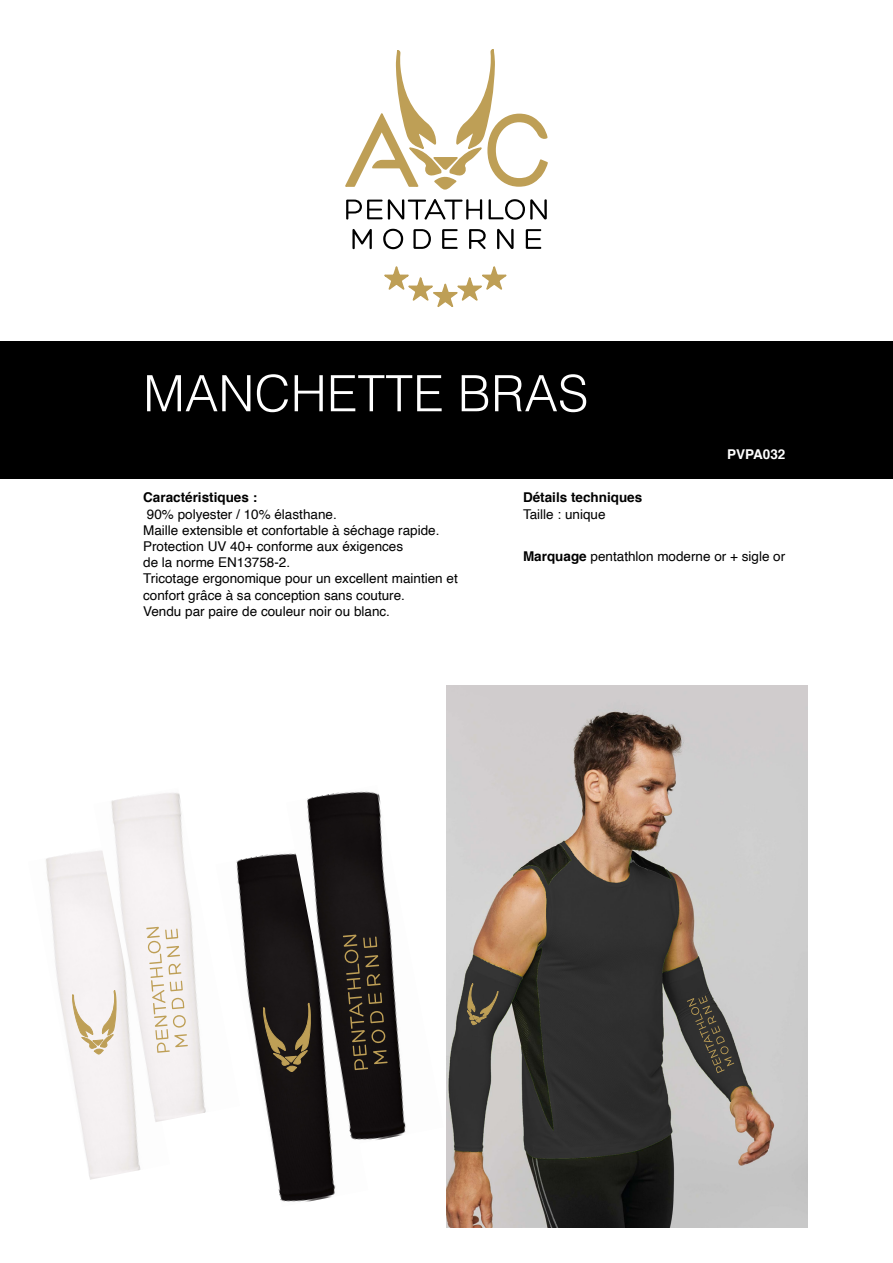
<style>
.page{position:relative;width:893px;height:1263px;background:#fff}
.page>*{position:absolute;margin:0;border:0;box-sizing:border-box;transform-origin:0 0}
.t1{font:300 50.1px "Helvetica";color:#fff}
.t2{font:13.5px/16.2px "Helvetica";color:#000}
.t3{font:700 13.5px "Helvetica";color:#000}
.t4{font:700 13.5px "Helvetica";color:#fff}
.s1{font-weight:700}
</style>
<div class="page">
<div style="left:0;top:341px;width:893px;height:137px;background:#000"></div>
<svg style="left:384px;top:266px;width:123px;height:41px"></svg>
<svg style="left:346px;top:199px;width:136px;height:21px"></svg>
<svg style="left:489px;top:199px;width:58px;height:21px"></svg>
<svg style="left:352px;top:229px;width:20px;height:21px"></svg>
<svg style="left:383px;top:229px;width:20px;height:20px"></svg>
<svg style="left:413px;top:229px;width:18px;height:20px"></svg>
<svg style="left:442px;top:229px;width:16px;height:20px"></svg>
<svg style="left:469px;top:229px;width:17px;height:21px"></svg>
<svg style="left:497px;top:228px;width:17px;height:22px"></svg>
<svg style="left:526px;top:229px;width:16px;height:20px"></svg>
<svg style="left:345px;top:49px;width:203px;height:141px"></svg>
<img style="left:240px;top:853px;width:96px;height:349px">
<img style="left:286px;top:791px;width:120px;height:354px">
<svg style="left:343px;top:934px;width:45px;height:136px;background:#2f271d"></svg>
<svg style="left:263px;top:994px;width:48px;height:78px;background:#3d3323"></svg>
<img style="left:46px;top:851px;width:95px;height:329px">
<img style="left:93px;top:793px;width:147px;height:329px">
<svg style="left:146px;top:927px;width:42px;height:126px"></svg>
<svg style="left:72px;top:985px;width:44px;height:70px"></svg>
<img style="left:447px;top:686px;width:361px;height:541px">
<svg style="left:687px;top:995px;width:47px;height:78px;background:#595650"></svg>
<svg style="left:467px;top:982px;width:31px;height:43px"></svg>
<h1 class="t1" style="left:143px;top:351px;width:447px">MANCHETTE BRAS</h1>
<p class="t4" style="left:727px;top:444px;width:60px">PVPA032</p>
<p class="t3" style="left:143px;top:487px;width:116px">Caractéristiques :</p>
<p class="t2" style="left:143px;top:506px;width:316px">90% polyester / 10% élasthane.<br>Maille extensible et confortable à séchage rapide.<br>Protection UV 40+ conforme aux éxigences<br>de la norme EN13758-2.<br>Tricotage ergonomique pour un excellent maintien et confort grâce à sa conception sans couture.<br>Vendu par paire de couleur noir ou blanc.</p>
<p class="t3" style="left:523px;top:487px;width:121px">Détails techniques</p>
<p class="t2" style="left:523px;top:506px;width:84px">Taille : unique</p>
<p class="t2" style="left:523px;top:549px;width:264px"><span class="s1">Marquage</span> pentathlon moderne or + sigle or</p>
</div>
